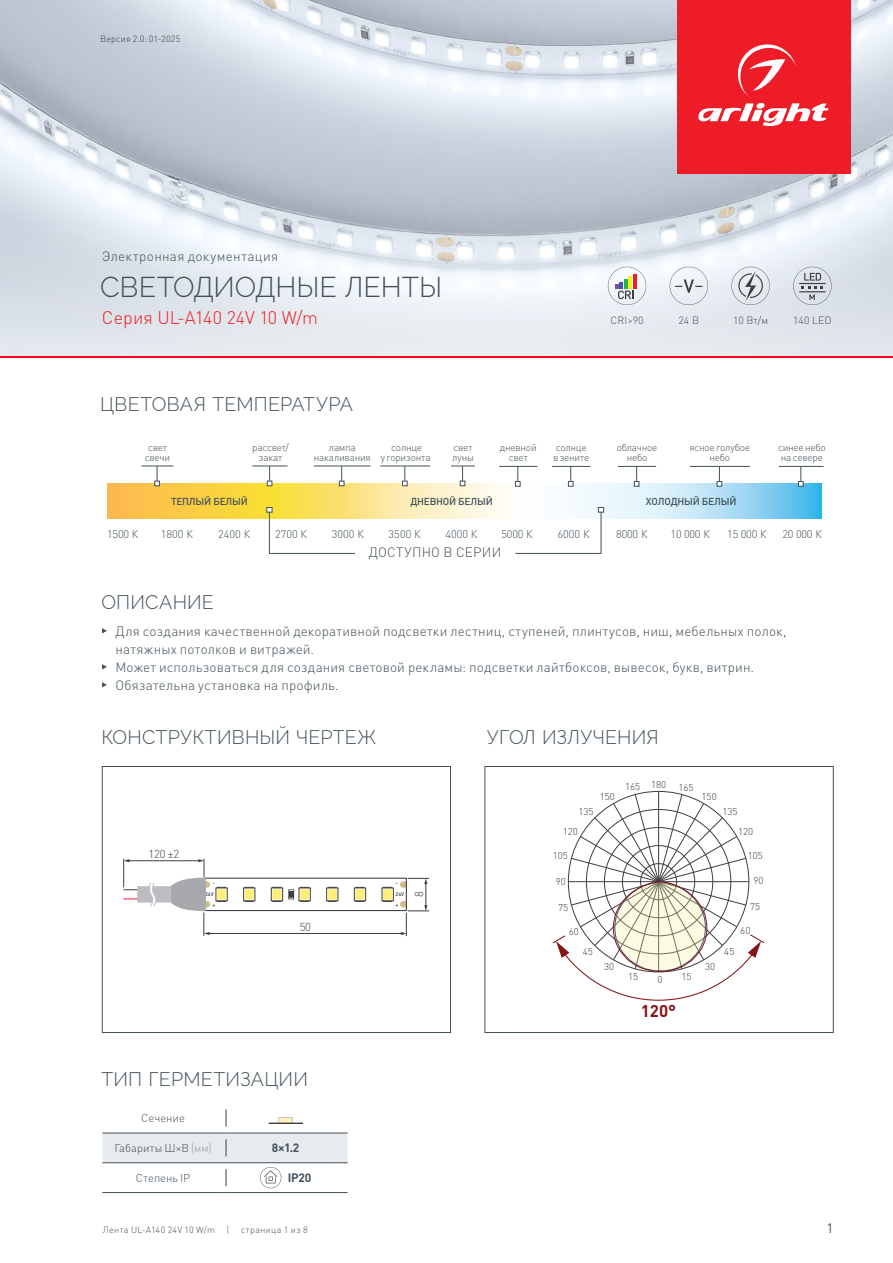
<style>
.page{position:relative;width:893px;height:1263px;background:#fff}
.page>*{position:absolute;margin:0;border:0;box-sizing:border-box;transform-origin:0 0}
.t1{font:300 28.5px "Raleway";color:#425159}
.t2{font:300 19.5px "Raleway";letter-spacing:.01em;color:#425159}
.t3{font:300 18px "DIN Pro";color:#ee1d23}
.t4{font:700 16.8px "DIN Pro";color:#861518}
.t5{font:300 13.5px/18px "DIN Pro";letter-spacing:.01em;color:#425159}
.t6{font:13.5px "DIN Pro";color:#425159}
.UKAZ_GREY{font:700 12px "DIN Pro";color:#425159}
.t7{font:300 11.4px "DIN Pro";color:#3e3e3f}
.UKAZ_GREY-2{font:300 11.25px "DIN Pro";color:#425159}
.t8{font:300 11.1px "DIN Pro";letter-spacing:-.02em;color:#425159}
.t9{font:300 10.5px "DIN Pro";color:#425159}
.t10{font:300 10.05px/9.9px "DIN Pro";letter-spacing:-.025em;color:#425159;text-align:center}
.t11{font:500 10.05px "DIN Pro";letter-spacing:-.02em;color:#425159}
.t12{font:300 9.75px "DIN Pro";color:#3e3e3f}
.t13{font:300 9px "DIN Pro";letter-spacing:.035em;color:#425159}
.Body{font:300 9px "DIN Pro";letter-spacing:.015em;color:#3e3e3f}
.t14{font:500 5.7px "DIN Pro";color:#3e3e3f}
.t15{font:500 5.25px "DIN Pro";color:#3e3e3f}
.s1{color:#94a2aa}
</style>
<div class="page">
<hr style="left:658px;top:791px;width:1px;height:91px;background:#3e3e3f">
<svg style="left:552px;top:794px;width:213px;height:207px"></svg>
<img style="left:0;top:0;width:893px;height:195px">
<svg style="left:0;top:195px;width:893px;height:162px;fill:#e3e9ef"></svg>
<div style="left:676px;top:0;width:174px;height:174px;background:#ee1c27"></div>
<svg style="left:698px;top:103px;width:131px;height:23px"></svg>
<svg style="left:737px;top:44px;width:59px;height:52px"></svg>
<svg style="left:102px;top:628px;width:5px;height:5px"></svg>
<svg style="left:102px;top:664px;width:5px;height:5px"></svg>
<svg style="left:102px;top:682px;width:5px;height:5px"></svg>
<svg style="left:608px;top:267px;width:38px;height:38px"></svg>
<svg style="left:670px;top:267px;width:38px;height:38px"></svg>
<svg style="left:731px;top:267px;width:39px;height:38px"></svg>
<svg style="left:793px;top:267px;width:39px;height:38px"></svg>
<svg style="left:107px;top:483px;width:714px;height:35px;background:#e0e0b0"></svg>
<svg style="left:155px;top:467px;width:5px;height:19px"></svg>
<hr style="left:141px;top:466px;width:33px;height:1px;background:#425159">
<svg style="left:267px;top:467px;width:5px;height:19px"></svg>
<hr style="left:252px;top:466px;width:36px;height:1px;background:#425159">
<svg style="left:339px;top:467px;width:5px;height:19px"></svg>
<hr style="left:314px;top:466px;width:56px;height:1px;background:#425159">
<svg style="left:402px;top:467px;width:5px;height:19px"></svg>
<hr style="left:380px;top:466px;width:50px;height:1px;background:#425159">
<svg style="left:451px;top:466px;width:24px;height:20px"></svg>
<svg style="left:515px;top:467px;width:5px;height:19px"></svg>
<hr style="left:499px;top:466px;width:38px;height:1px;background:#425159">
<svg style="left:568px;top:467px;width:5px;height:19px"></svg>
<hr style="left:552px;top:466px;width:38px;height:1px;background:#425159">
<svg style="left:634px;top:467px;width:5px;height:19px"></svg>
<hr style="left:618px;top:466px;width:38px;height:1px;background:#425159">
<svg style="left:717px;top:467px;width:5px;height:19px"></svg>
<hr style="left:690px;top:466px;width:60px;height:1px;background:#425159">
<svg style="left:798px;top:467px;width:5px;height:19px"></svg>
<hr style="left:779px;top:466px;width:45px;height:1px;background:#425159">
<svg style="left:267px;top:507px;width:88px;height:47px"></svg>
<svg style="left:515px;top:507px;width:89px;height:47px"></svg>
<hr style="left:0;top:357px;width:893px;height:1px;background:#ff0019">
<svg style="left:102px;top:1109px;width:246px;height:84px"></svg>
<div style="left:485px;top:766px;width:348px;height:267px;border:1px solid #425159"></div>
<div style="left:204px;top:878px;width:203px;height:33px;border:1px solid #3e3e3f"></div>
<svg style="left:217px;top:887px;width:9px;height:15px"></svg>
<div style="left:243px;top:888px;width:12px;height:13px;border:1px solid #3e3e3f"></div>
<svg style="left:245px;top:887px;width:9px;height:15px"></svg>
<div style="left:271px;top:888px;width:12px;height:13px;border:1px solid #3e3e3f"></div>
<svg style="left:272px;top:887px;width:10px;height:15px"></svg>
<svg style="left:300px;top:887px;width:9px;height:15px"></svg>
<div style="left:326px;top:888px;width:12px;height:13px;border:1px solid #3e3e3f"></div>
<svg style="left:328px;top:887px;width:9px;height:15px"></svg>
<div style="left:354px;top:888px;width:12px;height:13px;border:1px solid #3e3e3f"></div>
<svg style="left:355px;top:887px;width:10px;height:15px"></svg>
<div style="left:382px;top:888px;width:12px;height:13px;border:1px solid #3e3e3f"></div>
<svg style="left:383px;top:887px;width:9px;height:15px"></svg>
<svg style="left:288px;top:889px;width:6px;height:10px"></svg>
<hr style="left:209px;top:933px;width:193px;height:1px;background:#3e3e3f">
<svg style="left:400px;top:878px;width:29px;height:58px"></svg>
<svg style="left:123px;top:859px;width:87px;height:77px"></svg>
<div style="left:102px;top:766px;width:349px;height:267px;border:1px solid #425159"></div>
<p class="Body" style="left:100px;top:32px;width:82px">Версия 2.0: 01-2025</p>
<p class="t5" style="left:102px;top:246px;width:178px">Электронная документация</p>
<p class="t1" style="left:100px;top:270px;width:344px">СВЕТОДИОДНЫЕ ЛЕНТЫ</p>
<p class="t3" style="left:102px;top:305px;width:218px">Серия UL-A140 24V 10 W/m</p>
<p class="t2" style="left:100px;top:392px;width:254px">ЦВЕТОВАЯ ТЕМПЕРАТУРА</p>
<p class="t9" style="left:610px;top:313px;width:34px">CRI&gt;90</p>
<p class="t9" style="left:679px;top:313px;width:22px">24 В</p>
<p class="t9" style="left:733px;top:313px;width:37px">10 Вт/м</p>
<p class="t9" style="left:793px;top:313px;width:40px">140 LED</p>
<p class="t10" style="left:145px;top:442px;width:27px">свет свечи</p>
<p class="t10" style="left:252px;top:442px;width:38px">рассвет/ закат</p>
<p class="t10" style="left:452px;top:442px;width:23px;text-align:left">свет луны</p>
<p class="t10" style="left:500px;top:442px;width:38px">дневной свет</p>
<p class="t10" style="left:553px;top:442px;width:38px;text-align:left">солнце в зените</p>
<p class="t10" style="left:617px;top:442px;width:42px">облачное небо</p>
<p class="t10" style="left:689px;top:442px;width:62px">ясное голубое небо</p>
<p class="t10" style="left:314px;top:442px;width:58px">лампа накаливания</p>
<p class="t10" style="left:778px;top:442px;width:49px;text-align:left">синее небо на севере</p>
<p class="t10" style="left:381px;top:442px;width:51px">солнце<br>у горизонта</p>
<p class="t11" style="left:171px;top:494px;width:78px">ТЕПЛЫЙ БЕЛЫЙ</p>
<p class="t11" style="left:410px;top:494px;width:84px">ДНЕВНОЙ БЕЛЫЙ</p>
<p class="t11" style="left:646px;top:494px;width:92px">ХОЛОДНЫЙ БЕЛЫЙ</p>
<p class="t8" style="left:107px;top:526px;width:33px">1500 К</p>
<p class="t8" style="left:161px;top:526px;width:34px">1800 К</p>
<p class="t8" style="left:218px;top:526px;width:34px">2400 К</p>
<p class="t8" style="left:275px;top:526px;width:34px">2700 К</p>
<p class="t8" style="left:332px;top:526px;width:34px">3000 К</p>
<p class="t8" style="left:389px;top:526px;width:34px">3500 К</p>
<p class="t8" style="left:445px;top:526px;width:34px">4000 К</p>
<p class="t8" style="left:501px;top:526px;width:33px">5000 К</p>
<p class="t8" style="left:557px;top:526px;width:34px">6000 К</p>
<p class="t8" style="left:616px;top:526px;width:33px">8000 К</p>
<p class="t8" style="left:670px;top:526px;width:41px">10 000 К</p>
<p class="t8" style="left:727px;top:526px;width:41px">15 000 К</p>
<p class="t8" style="left:782px;top:526px;width:41px">20 000 К</p>
<p class="t5" style="left:369px;top:542px;width:134px">ДОСТУПНО В СЕРИИ</p>
<p class="t2" style="left:101px;top:590px;width:114px">ОПИСАНИЕ</p>
<p class="t5" style="left:116px;top:621px;width:673px">Для создания качественной декоративной подсветки лестниц, ступеней, плинтусов, ниш, мебельных полок, натяжных потолков и витражей.</p>
<p class="t5" style="left:116px;top:657px;width:640px">Может использоваться для создания световой рекламы: подсветки лайтбоксов, вывесок, букв, витрин.</p>
<p class="t5" style="left:116px;top:675px;width:225px">Обязательна установка на профиль.</p>
<p class="t2" style="left:101px;top:725px;width:276px">КОНСТРУКТИВНЫЙ ЧЕРТЕЖ</p>
<p class="t2" style="left:487px;top:725px;width:173px">УГОЛ ИЗЛУЧЕНИЯ</p>
<p class="t12" style="left:625px;top:780px;width:17px">165</p>
<p class="t12" style="left:651px;top:777px;width:17px">180</p>
<p class="t12" style="left:678px;top:781px;width:17px">165</p>
<p class="t12" style="left:600px;top:790px;width:17px">150</p>
<p class="t12" style="left:702px;top:790px;width:17px">150</p>
<p class="t12" style="left:578px;top:805px;width:17px">135</p>
<p class="t12" style="left:722px;top:805px;width:17px">135</p>
<p class="t7" style="left:149px;top:846px;width:32px">120 ±2</p>
<p class="t14" style="left:212px;top:879px;width:4px">-</p>
<p class="t14" style="left:212px;top:901px;width:5px">+</p>
<p class="t15" style="left:205px;top:890px;width:10px">24V</p>
<p class="t7" style="left:300px;top:919px;width:13px">50</p>
<p class="t14" style="left:396px;top:879px;width:4px">-</p>
<p class="t14" style="left:396px;top:901px;width:5px">+</p>
<p class="t15" style="left:396px;top:890px;width:10px">24V</p>
<p class="t7" style="left:411px;top:897px;width:7px;rotate:-90deg">8</p>
<p class="t12" style="left:563px;top:825px;width:17px">120</p>
<p class="t12" style="left:553px;top:849px;width:17px">105</p>
<p class="t12" style="left:556px;top:875px;width:12px">90</p>
<p class="t12" style="left:558px;top:901px;width:12px">75</p>
<p class="t12" style="left:569px;top:925px;width:12px">60</p>
<p class="t12" style="left:738px;top:825px;width:17px">120</p>
<p class="t12" style="left:748px;top:849px;width:17px">105</p>
<p class="t12" style="left:753px;top:874px;width:12px">90</p>
<p class="t12" style="left:750px;top:900px;width:12px">75</p>
<p class="t12" style="left:740px;top:923px;width:12px">60</p>
<p class="t12" style="left:583px;top:945px;width:12px">45</p>
<p class="t12" style="left:724px;top:944px;width:12px">45</p>
<p class="t12" style="left:604px;top:960px;width:12px">30</p>
<p class="t12" style="left:705px;top:960px;width:12px">30</p>
<p class="t12" style="left:628px;top:970px;width:12px">15</p>
<p class="t12" style="left:658px;top:973px;width:7px">0</p>
<p class="t12" style="left:681px;top:970px;width:12px">15</p>
<p class="t4" style="left:641px;top:999px;width:37px">120°</p>
<p class="t2" style="left:101px;top:1067px;width:208px">ТИП ГЕРМЕТИЗАЦИИ</p>
<p class="UKAZ_GREY-2" style="left:141px;top:1110px;width:45px">Сечение</p>
<p class="UKAZ_GREY-2" style="left:114px;top:1140px;width:99px">Габариты Ш×В <span class="s1">(мм)</span></p>
<p class="UKAZ_GREY" style="left:272px;top:1140px;width:29px">8×1.2</p>
<p class="UKAZ_GREY-2" style="left:136px;top:1170px;width:56px">Степень IP</p>
<p class="UKAZ_GREY" style="left:288px;top:1170px;width:25px">IP20</p>
<p class="t13" style="left:103px;top:1223px;width:114px">Лента UL-A140 24V 10 W/m</p>
<p class="t13" style="left:226px;top:1223px;width:4px">|</p>
<p class="t13" style="left:241px;top:1223px;width:68px">страница 1 из 8</p>
<p class="t6" style="left:826px;top:1219px;width:9px">1</p>
</div>
